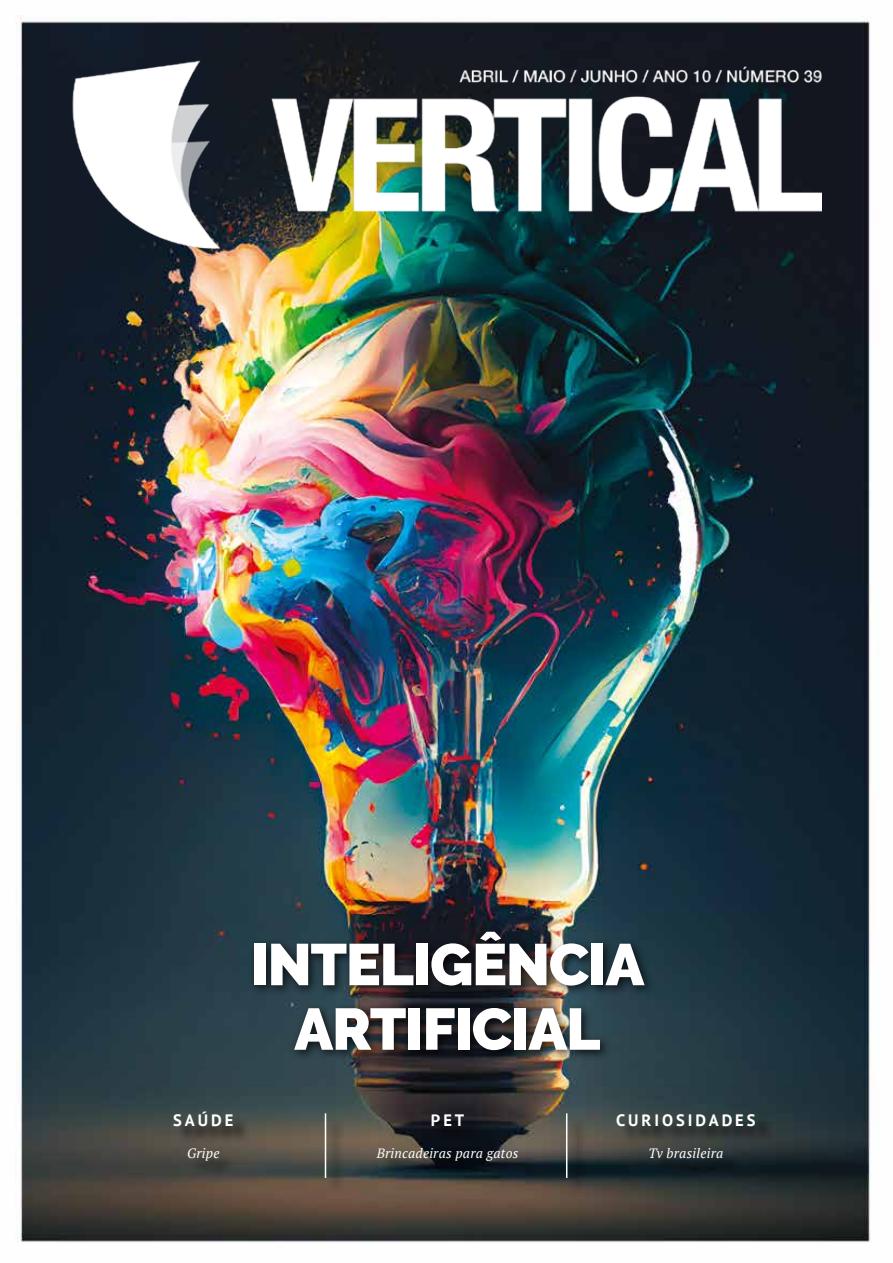
<style>
.page{position:relative;width:893px;height:1263px;background:#fff}
.page>*{position:absolute;margin:0;border:0;box-sizing:border-box;transform-origin:0 0}
.t1{font:900 58.5px/64.5px "Raleway";letter-spacing:-.02em;color:#fff;text-align:center}
.t2{font:700 16.5px "PT Sans";letter-spacing:.18em;color:#fff}
.t3{font:italic 13.5px "PT Serif";letter-spacing:.015em;color:#fff}
</style>
<div class="page">
<img style="left:15px;top:15px;width:856px;height:1228px">
<div style="left:248px;top:926px;width:407px;height:136px;background:#000;opacity:.75"></div>
<div style="left:177px;top:1114px;width:596px;height:81px;background:#000;opacity:.75"></div>
<hr style="left:325px;top:1113px;width:1px;height:65px;background:#fff">
<hr style="left:566px;top:1113px;width:1px;height:65px;background:#fff">
<img style="left:72px;top:44px;width:749px;height:216px">
<h1 class="t1" style="left:250px;top:932px;width:396px">INTELIGÊNCIA<br>ARTIFICIAL</h1>
<p class="t2" style="left:173px;top:1109px;width:62px">SAÚDE</p>
<p class="t3" style="left:187px;top:1145px;width:34px">Gripe</p>
<p class="t2" style="left:431px;top:1109px;width:35px">PET</p>
<p class="t3" style="left:377px;top:1145px;width:143px">Brincadeiras para gatos</p>
<p class="t2" style="left:616px;top:1109px;width:141px">CURIOSIDADES</p>
<p class="t3" style="left:648px;top:1145px;width:76px">Tv brasileira</p>
</div>
